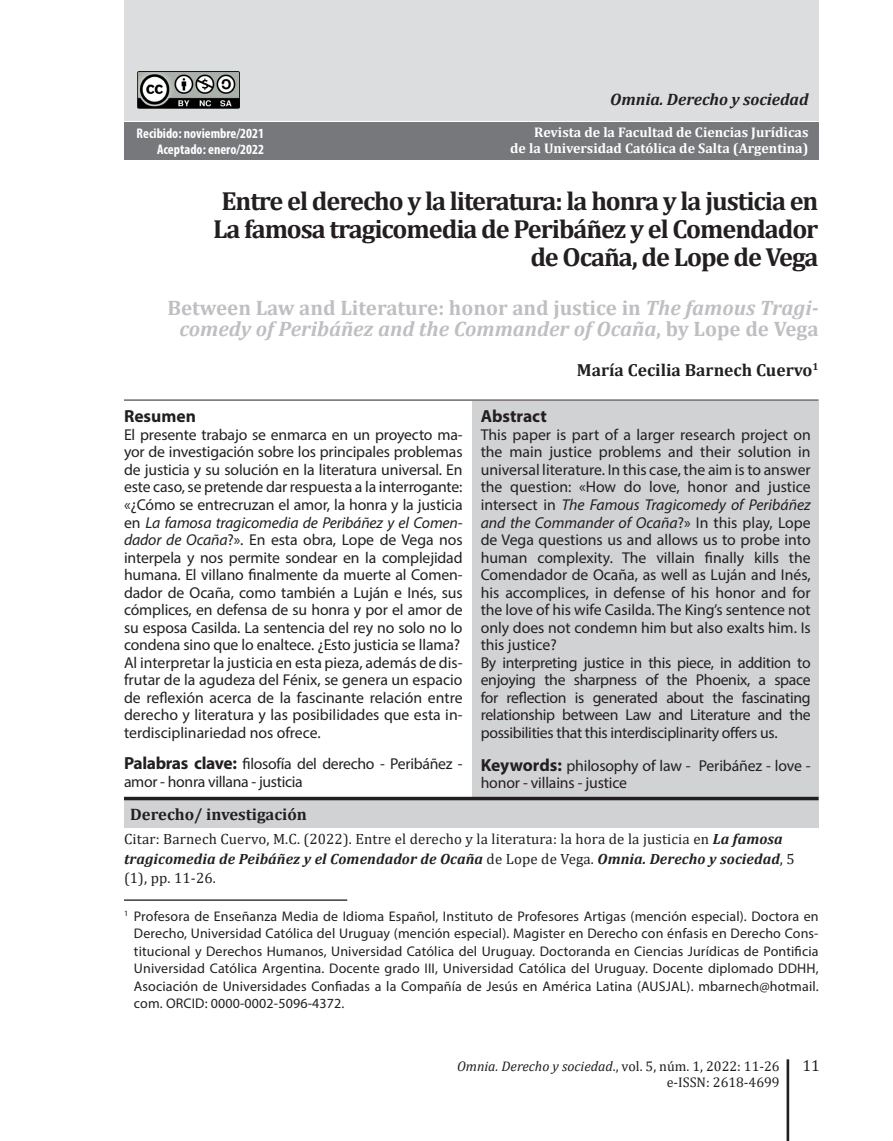
<style>
.page{position:relative;width:893px;height:1141px;background:#fff}
.page>*{position:absolute;margin:0;border:0;box-sizing:border-box;transform-origin:0 0}
.Cuerpo{font:700 26.25px "Cambria";letter-spacing:-.04em;color:#231f20}
.Cuerpo-2{font:700 21px/21px "Cambria";color:#bebfc2;text-align:center}
.Cuerpo-3{font:700 17.5px "Cambria";color:#231f20}
.Cuerpo-4{font:700 17.5px "Myriad Pro";color:#231f20}
.t1{font:italic 700 16.62px "Cambria";color:#231f20}
.t2{font:700 16.62px "Cambria";color:#231f20}
.Cuerpo-5{font:15.75px/17.5px "Myriad Pro";letter-spacing:-.01em;color:#231f20;text-align:justify}
.t3{font:15.75px "Cambria";color:#231f20}
.t4{font:14.88px/19.2px "Cambria";letter-spacing:.01em;color:#231f20}
.epico{font:14px/17.5px "Myriad Pro";letter-spacing:.01em;color:#231f20;text-align:justify}
.t5{font:700 14px "Cambria";color:#fff}
.t6{font:14px "Cambria";color:#231f20}
.t7{font:700 condensed 14px "Myriad Pro";color:#fff}
.s1{font-style:italic}
.s2{font-weight:700;font-size:17.5px}
.s3{font-weight:700;font-style:italic}
</style>
<div class="page">
<hr style="left:787px;top:1059px;width:2px;height:82px;background:#231f20">
<hr style="left:124px;top:899px;width:223px;height:2px;background:#231f20">
<div style="left:124px;top:0;width:695px;height:120px;background:#dcdddf"></div>
<div style="left:124px;top:122px;width:695px;height:38px;background:#76787b"></div>
<div style="left:472px;top:401px;width:347px;height:396px;background:#d1d2d4"></div>
<hr style="left:124px;top:400px;width:695px;height:1px;background:#231f20">
<img style="left:137px;top:72px;width:102px;height:36px">
<div style="left:124px;top:797px;width:695px;height:31px;background:#d1d2d4"></div>
<hr style="left:124px;top:797px;width:695px;height:3px;background:#231f20">
<p class="t7" style="left:137px;top:125px;width:129px">Recibido: noviembre/2021</p>
<p class="t7" style="left:157px;top:141px;width:109px">Aceptado: enero/2022</p>
<p class="t1" style="left:610px;top:88px;width:200px">Omnia. Derecho y sociedad</p>
<p class="t5" style="left:534px;top:123px;width:276px">Revista de la Facultad de Ciencias Jurídicas</p>
<p class="t5" style="left:510px;top:138px;width:300px">de la Universidad Católica de Salta (Argentina)</p>
<p class="Cuerpo" style="left:222px;top:183px;width:598px">Entre el derecho y la literatura: la honra y la justicia en</p>
<p class="Cuerpo" style="left:213px;top:211px;width:607px">La famosa tragicomedia de Peribáñez y el Comendador</p>
<p class="Cuerpo" style="left:530px;top:239px;width:290px">de Ocaña, de Lope de Vega</p>
<p class="Cuerpo-2" style="left:167px;top:297px;width:653px">Between Law and Literature: honor and justice in <span class="s1">The famous Tragi&shy;comedy of Peribáñez and the Commander of Ocaña</span>, by Lope de Vega</p>
<p class="Cuerpo-3" style="left:577px;top:358px;width:243px">María Cecilia Barnech Cuervo<sup>1</sup></p>
<p class="Cuerpo-4" style="left:124px;top:405px;width:73px">Resumen</p>
<p class="Cuerpo-5" style="left:124px;top:426px;width:340px">El presente trabajo se enmarca en un proyecto ma&shy;yor de investigación sobre los principales problemas de justicia y su solución en la literatura universal. En este caso, se pretende dar respuesta a la interrogante: «¿Cómo se entrecruzan el amor, la honra y la justicia en <span class="s1">La famosa tragicomedia de Peribáñez y el Comen&shy;dador de Ocaña</span>?». En esta obra, Lope de Vega nos interpela y nos permite sondear en la complejidad humana. El villano finalmente da muerte al Comen&shy;dador de Ocaña, como también a Luján e Inés, sus cómplices, en defensa de su honra y por el amor de su esposa Casilda. La sentencia del rey no solo no lo condena sino que lo enaltece. ¿Esto justicia se llama?</p>
<p class="Cuerpo-5" style="left:124px;top:653px;width:340px">Al interpretar la justicia en esta pieza, además de dis&shy;frutar de la agudeza del Fénix, se genera un espacio de reflexión acerca de la fascinante relación entre derecho y literatura y las posibilidades que esta in&shy;terdisciplinariedad nos ofrece.</p>
<p class="Cuerpo-5" style="left:124px;top:755px;width:340px"><span class="s2">Palabras clave:</span> filosofía del derecho - Peribáñez - amor - honra villana - justicia</p>
<p class="t2" style="left:130px;top:802px;width:178px">Derecho/ investigación</p>
<p class="Cuerpo-4" style="left:481px;top:405px;width:68px">Abstract</p>
<p class="Cuerpo-5" style="left:481px;top:426px;width:332px">This paper is part of a larger research project on the main justice problems and their solution in universal literature. In this case, the aim is to answer the question: «How do love, honor and justice intersect in <span class="s1">The Famous Tragicomedy of Peribáñez and the Commander of Ocaña</span>?» In this play, Lope de Vega questions us and allows us to probe into human complexity. The villain finally kills the Comendador de Ocaña, as well as Luján and Inés, his accomplices, in defense of his honor and for the love of his wife Casilda. The King’s sentence not only does not condemn him but also exalts him. Is this justice?</p>
<p class="Cuerpo-5" style="left:481px;top:653px;width:332px">By interpreting justice in this piece, in addition to enjoying the sharpness of the Phoenix, a space for reflection is generated about the fascinating relationship between Law and Literature and the possibilities that this interdisciplinarity offers us.</p>
<p class="Cuerpo-5" style="left:481px;top:756px;width:332px"><span class="s2">Keywords:</span> philosophy of law - Peribáñez - love - honor - villains - justice</p>
<p class="t4" style="left:124px;top:829px;width:672px">Citar: Barnech Cuervo, M.C. (2022). Entre el derecho y la literatura: la hora de la justicia en <span class="s3">La famosa tragicomedia de Peibáñez y el Comendador de Ocaña</span> de Lope de Vega. <span class="s3">Omnia. Derecho y sociedad</span>, 5 (1), pp. 11-26.</p>
<p class="epico" style="left:134px;top:907px;width:686px;text-indent:-10px"><sup>1</sup> Profesora de Enseñanza Media de Idioma Español, Instituto de Profesores Artigas (mención especial). Doctora en Derecho, Universidad Católica del Uruguay (mención especial). Magister en Derecho con énfasis en Derecho Cons&shy;titucional y Derechos Humanos, Universidad Católica del Uruguay. Doctoranda en Ciencias Jurídicas de Pontificia Universidad Católica Argentina. Docente grado III, Universidad Católica del Uruguay. Docente diplomado DDHH, Asociación de Universidades Confiadas a la Compañía de Jesús en América Latina (AUSJAL). mbarnech@hotmail. com. ORCID: 0000-0002-5096-4372.</p>
<p class="t6" style="left:457px;top:1058px;width:324px"><span class="s1">Omnia. Derecho y sociedad</span>., vol. 5, núm. 1, 2022: 11-26</p>
<p class="t3" style="left:802px;top:1056px;width:19px">11</p>
<p class="t6" style="left:667px;top:1074px;width:114px">e-ISSN: 2618-4699</p>
</div>
